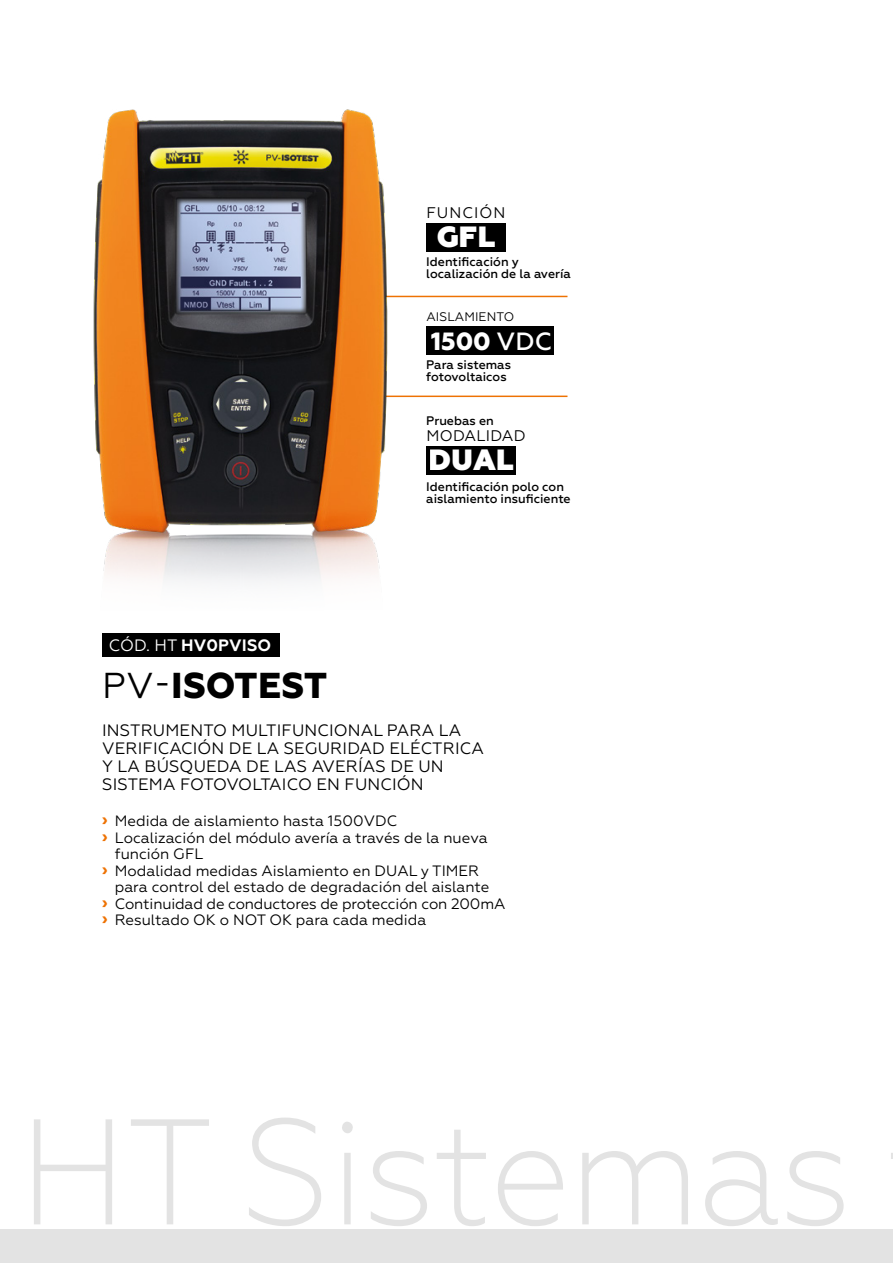
<style>
.page{position:relative;width:893px;height:1263px;background:#fff}
.page>*{position:absolute;margin:0;border:0;box-sizing:border-box;transform-origin:0 0}
.t1{font:300 150px "Geometria";letter-spacing:-.01em;color:#e3e3e3;scale:.95 1}
.t2{font:800 36px "Geometria";letter-spacing:.005em;color:#000}
.t3{font:800 29.25px "Geometria";letter-spacing:.01em;color:#fff}
.t4{font:800 24.9px "Geometria";color:#fff}
.t5{font:16.5px/18px "Geometria";letter-spacing:.01em;color:#000}
.t6{font:700 16.5px "Geometria";letter-spacing:.01em;color:#fff}
.t7{font:15.45px "Geometria";letter-spacing:.02em;color:#000}
.t8{font:15.45px "Geometria";letter-spacing:.065em;color:#000}
.t9{font:15px/16.5px "Geometria";color:#000}
.t10{font:500 12.45px/12px "Geometria";color:#000}
.t11{font:12.45px "Geometria";letter-spacing:.01em;color:#000}
.s1{font-weight:500}
.s2{font-weight:400}
.s3{font-weight:800;color:#ee7203}
</style>
<div class="page">
<div style="left:0;top:1229px;width:893px;height:34px;background:#e3e3e3"></div>
<hr style="left:343px;top:296px;width:224px;height:1px;background:#ee7203">
<hr style="left:343px;top:396px;width:224px;height:1px;background:#ee7203">
<div style="left:426px;top:326px;width:128px;height:29px;background:#000"></div>
<div style="left:426px;top:223px;width:79px;height:28px;background:#000"></div>
<div style="left:426px;top:446px;width:90px;height:28px;background:#000"></div>
<img style="left:93px;top:109px;width:335px;height:473px">
<div style="left:102px;top:633px;width:178px;height:23px;background:#000"></div>
<p class="t8" style="left:426px;top:204px;width:80px">FUNCIÓN</p>
<p class="t3" style="left:437px;top:219px;width:60px">GFL</p>
<p class="t10" style="left:426px;top:256px;width:146px">Identificación y localización de la avería</p>
<p class="t11" style="left:426px;top:309px;width:89px">AISLAMIENTO</p>
<p class="t10" style="left:426px;top:359px;width:86px">Para sistemas</p>
<p class="t10" style="left:426px;top:371px;width:82px">fotovoltaicos</p>
<p class="t10" style="left:426px;top:415px;width:69px">Pruebas en</p>
<p class="t4" style="left:431px;top:327px;width:122px">1500 <span class="s1">VDC</span></p>
<p class="t7" style="left:426px;top:427px;width:101px">MODALIDAD</p>
<p class="t3" style="left:429px;top:442px;width:87px">DUAL</p>
<p class="t6" style="left:109px;top:635px;width:164px"><span class="s2">CÓD. HT</span> HV0PVISO</p>
<p class="t10" style="left:426px;top:481px;width:146px">Identificación polo con aislamiento insuficiente</p>
<p class="t2" style="left:102px;top:664px;width:227px"><span class="s2">PV-</span>ISOTEST</p>
<p class="t5" style="left:102px;top:721px;width:383px">INSTRUMENTO MULTIFUNCIONAL PARA LA VERIFICACIÓN DE LA SEGURIDAD ELÉCTRICA Y LA BÚSQUEDA DE LAS AVERÍAS DE UN SISTEMA FOTOVOLTAICO EN FUNCIÓN</p>
<p class="t9" style="left:102px;top:813px;width:297px"><span class="s3">›</span> Medida de aislamiento hasta 1500VDC</p>
<p class="t9" style="left:115px;top:829px;width:374px;text-indent:-13px"><span class="s3">›</span> Localización del módulo avería a través de la nueva función GFL</p>
<p class="t9" style="left:115px;top:862px;width:376px;text-indent:-13px"><span class="s3">›</span> Modalidad medidas Aislamiento en DUAL y TIMER para control del estado de degradación del aislante</p>
<p class="t9" style="left:102px;top:895px;width:405px"><span class="s3">›</span> Continuidad de conductores de protección con 200mA</p>
<p class="t9" style="left:102px;top:912px;width:326px"><span class="s3">›</span> Resultado OK o NOT OK para cada medida</p>
<h1 class="t1" style="left:19px;top:1086px;width:878px">HT Sistemas</h1>
</div>
